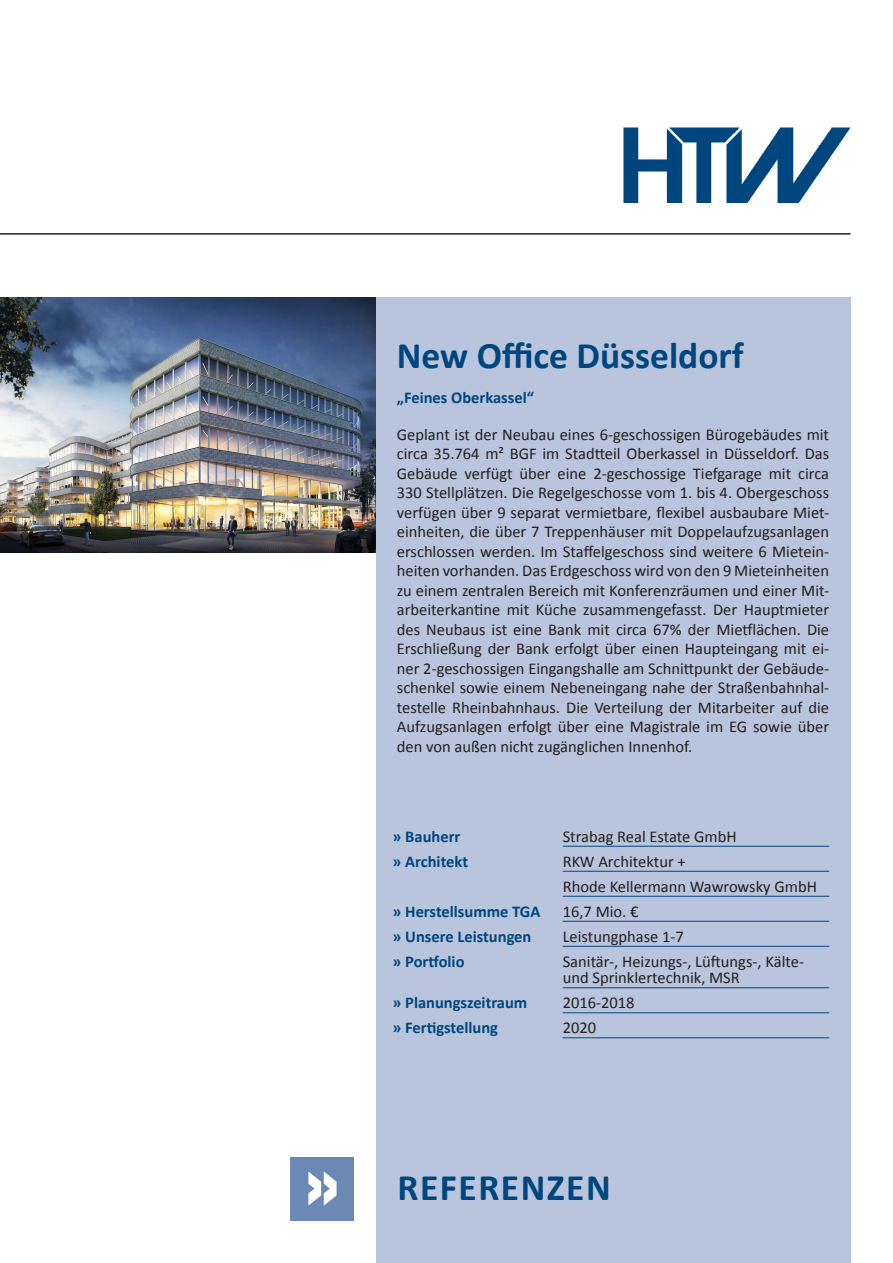
<style>
.page{position:relative;width:893px;height:1263px;background:#fff}
.page>*{position:absolute;margin:0;border:0;box-sizing:border-box;transform-origin:0 0}
.Head_Projekt{font:700 37.5px "Calibri";color:#00467e}
.Head_Projekt-2{font:700 37.5px "Calibri";letter-spacing:.04em;color:#00467e}
.fließ{font:16.5px/19.5px "Calibri";color:#231f20;text-align:justify}
.fließ_Projekt{font:16.5px/16.5px "Calibri";color:#231f20}
.fließ_Projekt-2{font:700 16.5px "Calibri";color:#00467e}
.Head_Spruch{font:700 16.5px "Calibri";color:#00467e}
</style>
<div class="page">
<div style="left:376px;top:298px;width:474px;height:965px;background:#b9c5dc"></div>
<img style="left:624px;top:128px;width:226px;height:74px">
<div style="left:291px;top:1157px;width:63px;height:63px;background:#6b89b4"></div>
<svg style="left:308px;top:1171px;width:29px;height:34px"></svg>
<hr style="left:0;top:233px;width:850px;height:2px;background:#231f20">
<hr style="left:563px;top:846px;width:266px;height:1px;background:#00467e">
<hr style="left:563px;top:871px;width:266px;height:1px;background:#00467e">
<hr style="left:563px;top:896px;width:266px;height:1px;background:#00467e">
<hr style="left:563px;top:921px;width:266px;height:1px;background:#00467e">
<hr style="left:563px;top:946px;width:266px;height:1px;background:#00467e">
<hr style="left:563px;top:987px;width:266px;height:1px;background:#00467e">
<hr style="left:563px;top:1012px;width:266px;height:1px;background:#00467e">
<hr style="left:563px;top:1037px;width:266px;height:1px;background:#00467e">
<img style="left:0;top:298px;width:376px;height:255px">
<p class="Head_Projekt" style="left:397px;top:332px;width:348px">New Office Düsseldorf</p>
<p class="Head_Spruch" style="left:397px;top:387px;width:139px">„Feines Oberkassel“</p>
<p class="fließ" style="left:397px;top:425px;width:434px">Geplant ist der Neubau eines 6-geschossigen Bürogebäudes mit circa 35.764 m² BGF im Stadtteil Oberkassel in Düsseldorf. Das Gebäude verfügt über eine 2-geschossige Tiefgarage mit circa 330 Stellplätzen. Die Regelgeschosse vom 1. bis 4. Obergeschoss verfügen über 9 separat vermietbare, flexibel ausbaubare Miet&shy;einheiten, die über 7 Treppenhäuser mit Doppelaufzugsanlagen erschlossen werden. Im Staffelgeschoss sind weitere 6 Mietein&shy;heiten vorhanden. Das Erdgeschoss wird von den 9 Mieteinheiten zu einem zentralen Bereich mit Konferenzräumen und einer Mit&shy;arbeiterkantine mit Küche zusammengefasst. Der Hauptmieter des Neubaus ist eine Bank mit circa 67% der Mietflächen. Die Erschließung der Bank erfolgt über einen Haupteingang mit ei&shy;ner 2-geschossigen Eingangshalle am Schnittpunkt der Gebäude&shy;schenkel sowie einem Nebeneingang nahe der Straßenbahnhal&shy;testelle Rheinbahnhaus. Die Verteilung der Mitarbeiter auf die Aufzugsanlagen erfolgt über eine Magistrale im EG sowie über den von außen nicht zugänglichen Innenhof.</p>
<p class="fließ_Projekt-2" style="left:393px;top:825px;width:69px">» Bauherr</p>
<p class="fließ_Projekt" style="left:563px;top:828px;width:176px">Strabag Real Estate GmbH</p>
<p class="fließ_Projekt-2" style="left:393px;top:850px;width:77px">» Architekt</p>
<p class="fließ_Projekt" style="left:563px;top:853px;width:125px">RKW Architektur +</p>
<p class="fließ_Projekt" style="left:563px;top:878px;width:256px">Rhode Kellermann Wawrowsky GmbH</p>
<p class="fließ_Projekt-2" style="left:393px;top:900px;width:149px">» Herstellsumme TGA</p>
<p class="fließ_Projekt" style="left:563px;top:903px;width:77px">16,7 Mio. €</p>
<p class="fließ_Projekt-2" style="left:393px;top:926px;width:140px">» Unsere Leistungen</p>
<p class="fließ_Projekt" style="left:563px;top:928px;width:123px">Leistungphase 1-7</p>
<p class="fließ_Projekt-2" style="left:393px;top:951px;width:73px">» Portfolio</p>
<p class="fließ_Projekt" style="left:563px;top:953px;width:243px">Sanitär-, Heizungs-, Lüftungs-, Kälte&shy;und Sprinklertechnik, MSR</p>
<p class="fließ_Projekt-2" style="left:393px;top:992px;width:136px">» Planungszeitraum</p>
<p class="fließ_Projekt" style="left:563px;top:994px;width:73px">2016-2018</p>
<p class="fließ_Projekt-2" style="left:393px;top:1017px;width:107px">» Fertigstellung</p>
<p class="fließ_Projekt" style="left:563px;top:1019px;width:35px">2020</p>
<p class="Head_Projekt-2" style="left:398px;top:1164px;width:215px">REFERENZEN</p>
</div>
